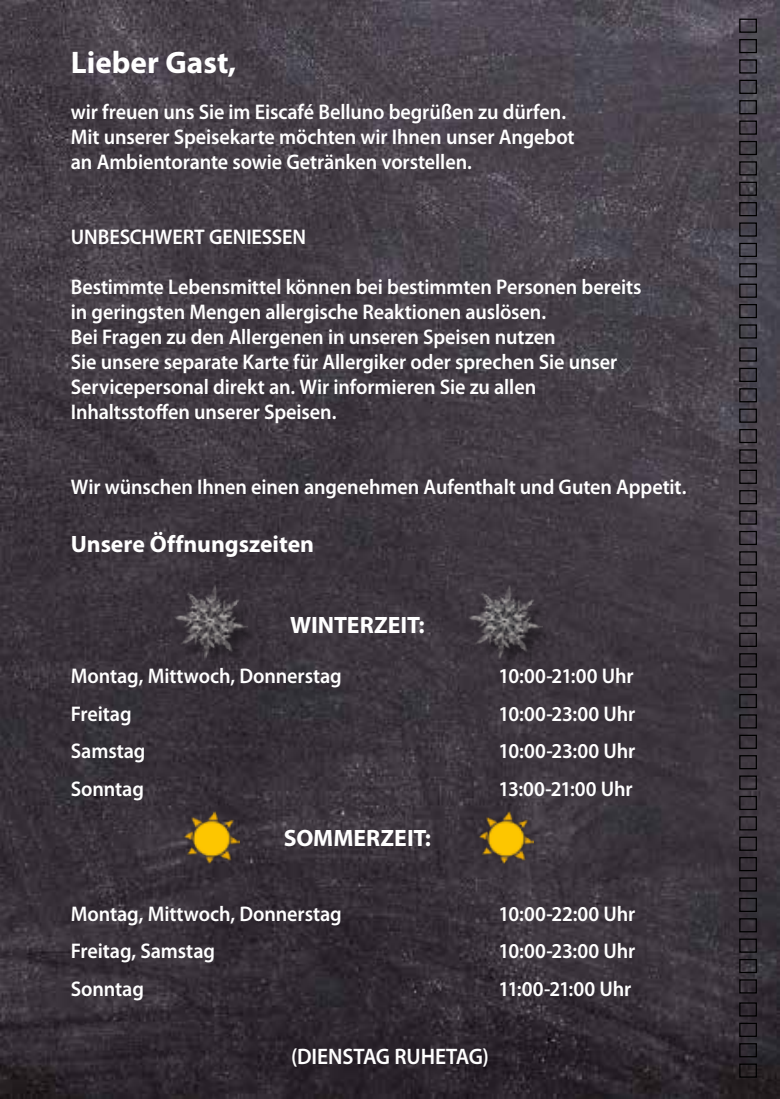
<style>
.page{position:relative;width:780px;height:1099px;background:#fff}
.page>*{position:absolute;margin:0;border:0;box-sizing:border-box;transform-origin:0 0}
.t1{font:700 31.25px "Myriad Pro";color:#fff}
.t2{font:700 23.75px "Myriad Pro";letter-spacing:-.005em;color:#fff}
.t3{font:600 22.5px "Myriad Pro";letter-spacing:-.005em;color:#fff;scale:.95 1}
.t4{font:600 21.25px/25px "Myriad Pro";letter-spacing:-.005em;color:#fff;scale:.95 1}
</style>
<div class="page">
<img style="left:0;top:0;width:780px;height:1098px">
<div style="left:472px;top:588px;width:81px;height:82px;background:#3c353d"></div>
<img style="left:467px;top:583px;width:75px;height:76px">
<div style="left:177px;top:588px;width:81px;height:82px;background:#39323a"></div>
<img style="left:172px;top:583px;width:76px;height:76px">
<img style="left:475px;top:809px;width:59px;height:56px">
<img style="left:181px;top:809px;width:58px;height:56px">
<div style="left:739px;top:19px;width:17px;height:14px;border:1px solid #000"></div>
<div style="left:739px;top:39px;width:17px;height:14px;border:1px solid #000"></div>
<div style="left:739px;top:80px;width:17px;height:14px;border:1px solid #000"></div>
<div style="left:739px;top:59px;width:17px;height:15px;border:1px solid #000"></div>
<div style="left:739px;top:100px;width:17px;height:14px;border:1px solid #000"></div>
<div style="left:739px;top:120px;width:17px;height:15px;border:1px solid #000"></div>
<div style="left:739px;top:161px;width:17px;height:14px;border:1px solid #000"></div>
<div style="left:739px;top:141px;width:17px;height:14px;border:1px solid #000"></div>
<div style="left:739px;top:182px;width:17px;height:14px;border:1px solid #000"></div>
<div style="left:739px;top:202px;width:17px;height:14px;border:1px solid #000"></div>
<div style="left:739px;top:243px;width:17px;height:14px;border:1px solid #000"></div>
<div style="left:739px;top:222px;width:17px;height:15px;border:1px solid #000"></div>
<div style="left:739px;top:263px;width:17px;height:14px;border:1px solid #000"></div>
<div style="left:739px;top:283px;width:17px;height:15px;border:1px solid #000"></div>
<div style="left:739px;top:324px;width:17px;height:14px;border:1px solid #000"></div>
<div style="left:739px;top:304px;width:17px;height:14px;border:1px solid #000"></div>
<div style="left:739px;top:347px;width:17px;height:14px;border:1px solid #000"></div>
<div style="left:739px;top:368px;width:17px;height:14px;border:1px solid #000"></div>
<div style="left:739px;top:408px;width:17px;height:15px;border:1px solid #000"></div>
<div style="left:739px;top:388px;width:17px;height:14px;border:1px solid #000"></div>
<div style="left:739px;top:429px;width:17px;height:14px;border:1px solid #000"></div>
<div style="left:739px;top:449px;width:17px;height:14px;border:1px solid #000"></div>
<div style="left:739px;top:490px;width:17px;height:14px;border:1px solid #000"></div>
<div style="left:739px;top:469px;width:17px;height:15px;border:1px solid #000"></div>
<div style="left:739px;top:510px;width:17px;height:14px;border:1px solid #000"></div>
<div style="left:739px;top:531px;width:17px;height:14px;border:1px solid #000"></div>
<div style="left:739px;top:571px;width:17px;height:15px;border:1px solid #000"></div>
<div style="left:739px;top:551px;width:17px;height:14px;border:1px solid #000"></div>
<div style="left:739px;top:592px;width:17px;height:14px;border:1px solid #000"></div>
<div style="left:739px;top:612px;width:17px;height:14px;border:1px solid #000"></div>
<div style="left:739px;top:653px;width:17px;height:14px;border:1px solid #000"></div>
<div style="left:739px;top:632px;width:17px;height:15px;border:1px solid #000"></div>
<div style="left:739px;top:673px;width:17px;height:14px;border:1px solid #000"></div>
<div style="left:739px;top:694px;width:17px;height:14px;border:1px solid #000"></div>
<div style="left:739px;top:734px;width:17px;height:15px;border:1px solid #000"></div>
<div style="left:739px;top:714px;width:17px;height:14px;border:1px solid #000"></div>
<div style="left:739px;top:755px;width:17px;height:14px;border:1px solid #000"></div>
<div style="left:739px;top:775px;width:17px;height:14px;border:1px solid #000"></div>
<div style="left:739px;top:816px;width:17px;height:14px;border:1px solid #000"></div>
<div style="left:739px;top:795px;width:17px;height:15px;border:1px solid #000"></div>
<div style="left:739px;top:836px;width:17px;height:14px;border:1px solid #000"></div>
<div style="left:739px;top:857px;width:17px;height:14px;border:1px solid #000"></div>
<div style="left:739px;top:897px;width:17px;height:15px;border:1px solid #000"></div>
<div style="left:739px;top:877px;width:17px;height:14px;border:1px solid #000"></div>
<div style="left:739px;top:918px;width:17px;height:14px;border:1px solid #000"></div>
<div style="left:739px;top:938px;width:17px;height:14px;border:1px solid #000"></div>
<div style="left:739px;top:979px;width:17px;height:14px;border:1px solid #000"></div>
<div style="left:739px;top:958px;width:17px;height:15px;border:1px solid #000"></div>
<div style="left:739px;top:1002px;width:17px;height:14px;border:1px solid #000"></div>
<div style="left:739px;top:1022px;width:17px;height:14px;border:1px solid #000"></div>
<div style="left:739px;top:1063px;width:17px;height:14px;border:1px solid #000"></div>
<div style="left:739px;top:1043px;width:17px;height:14px;border:1px solid #000"></div>
<h1 class="t1" style="left:71px;top:45px;width:167px">Lieber Gast,</h1>
<p class="t4" style="left:71px;top:100px;width:532px">wir freuen uns Sie im Eiscafé Belluno begrüßen zu dürfen.<br>Mit unserer Speisekarte möchten wir Ihnen unser Angebot an Ambientorante sowie Getränken vorstellen.</p>
<p class="t4" style="left:71px;top:225px;width:249px">UNBESCHWERT GENIESSEN</p>
<p class="t4" style="left:71px;top:275px;width:602px">Bestimmte Lebensmittel können bei bestimmten Personen bereits in geringsten Mengen allergische Reaktionen auslösen.<br>Bei Fragen zu den Allergenen in unseren Speisen nutzen<br>Sie unsere separate Karte für Allergiker oder sprechen Sie unser Servicepersonal direkt an. Wir informieren Sie zu allen Inhaltsstoffen unserer Speisen.</p>
<p class="t4" style="left:71px;top:475px;width:649px">Wir wünschen Ihnen einen angenehmen Aufenthalt und Guten Appetit.</p>
<p class="t2" style="left:71px;top:531px;width:245px">Unsere Öffnungszeiten</p>
<p class="t2" style="left:290px;top:611px;width:136px">WINTERZEIT:</p>
<p class="t4" style="left:71px;top:663px;width:287px">Montag, Mittwoch, Donnerstag</p>
<p class="t4" style="left:498px;top:663px;width:144px">10:00-21:00 Uhr</p>
<p class="t4" style="left:71px;top:701px;width:65px">Freitag</p>
<p class="t4" style="left:498px;top:701px;width:145px">10:00-23:00 Uhr</p>
<p class="t4" style="left:71px;top:738px;width:80px">Samstag</p>
<p class="t4" style="left:498px;top:738px;width:145px">10:00-23:00 Uhr</p>
<p class="t4" style="left:71px;top:776px;width:78px">Sonntag</p>
<p class="t4" style="left:498px;top:776px;width:143px">13:00-21:00 Uhr</p>
<p class="t2" style="left:284px;top:824px;width:149px">SOMMERZEIT:</p>
<p class="t4" style="left:71px;top:901px;width:287px">Montag, Mittwoch, Donnerstag</p>
<p class="t4" style="left:498px;top:901px;width:145px">10:00-22:00 Uhr</p>
<p class="t4" style="left:71px;top:938px;width:153px">Freitag, Samstag</p>
<p class="t4" style="left:498px;top:938px;width:145px">10:00-23:00 Uhr</p>
<p class="t4" style="left:71px;top:976px;width:78px">Sonntag</p>
<p class="t4" style="left:498px;top:976px;width:141px">11:00-21:00 Uhr</p>
<p class="t3" style="left:291px;top:1043px;width:210px">(DIENSTAG RUHETAG)</p>
</div>
